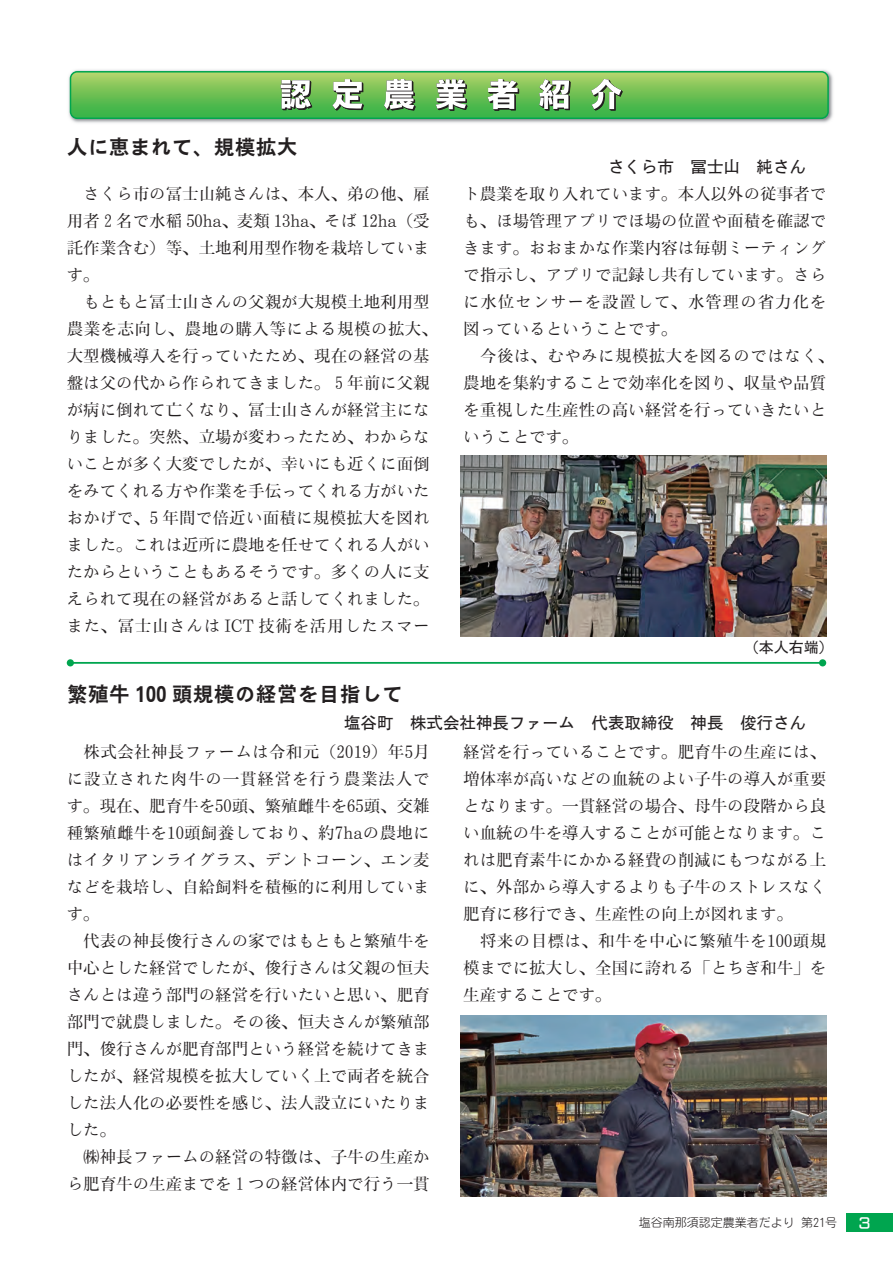
<style>
.page{position:relative;width:893px;height:1263px;background:#fff}
.page>*{position:absolute;margin:0;border:0;box-sizing:border-box;transform-origin:0 0}
.t1{font:21px "Motoya Gothic W5 90 msp RKSJ H";color:#231f20}
.t2{font:16.5px/27px "Motoya Mincho W3 90 msp RKSJ H";color:#231f20}
.t3{font:16.5px "Motoya Gothic W3 90 msp RKSJ H";color:#231f20}
.t4{font:15px "Motoya Gothic W3 90 msp RKSJ H";color:#231f20}
.t5{font:13.5px "Mn CA4 Mzn";color:#fff}
.t6{font:12px "Motoya Maru W2 90 msp RKSJ H";color:#231f20}
</style>
<div class="page">
<div style="left:846px;top:1214px;width:47px;height:18px;background:#00a54f"></div>
<img style="left:68px;top:70px;width:765px;height:53px">
<svg style="left:70px;top:71px;width:759px;height:48px;background:#75bf66"></svg>
<hr style="left:70px;top:662px;width:753px;height:2px;background:#00a54f">
<div style="left:67px;top:659px;width:7px;height:7px;background:#00a54f;border-radius:50%"></div>
<div style="left:819px;top:659px;width:7px;height:7px;background:#00a54f;border-radius:50%"></div>
<img style="left:461px;top:455px;width:365px;height:181px">
<img style="left:461px;top:1015px;width:365px;height:181px">
<p class="t1" style="left:67px;top:136px;width:232px">人に恵まれて、規模拡大</p>
<p class="t3" style="left:608px;top:159px;width:199px">さくら市　冨士山　純さん</p>
<p class="t2" style="left:67px;top:180px;width:373px">　さくら市の冨士山純さんは、本人、弟の他、雇用者２名で水稲 50ha、麦類 13ha、そば 12ha（受託作業含む）等、土地利用型作物を栽培しています。<br>　もともと冨士山さんの父親が大規模土地利用型農業を志向し、農地の購入等による規模の拡大、大型機械導入を行っていたため、現在の経営の基盤は父の代から作られてきました。５年前に父親が病に倒れて亡くなり、冨士山さんが経営主になりました。突然、立場が変わったため、わからないことが多く大変でしたが、幸いにも近くに面倒をみてくれる方や作業を手伝ってくれる方がいたおかげで、5 年間で倍近い面積に規模拡大を図れました。これは近所に農地を任せてくれる人がいたからということもあるそうです。多くの人に支えられて現在の経営があると話してくれました。また、冨士山さんは ICT 技術を活用したスマー</p>
<p class="t2" style="left:463px;top:180px;width:373px">ト農業を取り入れています。本人以外の従事者でも、ほ場管理アプリでほ場の位置や面積を確認できます。おおまかな作業内容は毎朝ミーティングで指示し、アプリで記録し共有しています。さらに水位センサーを設置して、水管理の省力化を図っているということです。<br>　今後は、むやみに規模拡大を図るのではなく、農地を集約することで効率化を図り、収量や品質を重視した生産性の高い経営を行っていきたいということです。</p>
<p class="t4" style="left:744px;top:640px;width:92px">（本人右端）</p>
<p class="t1" style="left:67px;top:683px;width:337px">繁殖牛 100 頭規模の経営を目指して</p>
<p class="t3" style="left:344px;top:714px;width:464px">塩谷町　株式会社神長ファーム　代表取締役　神長　俊行さん</p>
<p class="t2" style="left:67px;top:738px;width:365px">　株式会社神長ファームは令和元（2019）年5月に設立された肉牛の一貫経営を行う農業法人です。現在、肥育牛を50頭、繁殖雌牛を65頭、交雑種繁殖雌牛を10頭飼養しており、約7haの農地にはイタリアンライグラス、デントコーン、エン麦などを栽培し、自給飼料を積極的に利用しています。<br>　代表の神長俊行さんの家ではもともと繁殖牛を中心とした経営でしたが、俊行さんは父親の恒夫さんとは違う部門の経営を行いたいと思い、肥育部門で就農しました。その後、恒夫さんが繁殖部門、俊行さんが肥育部門という経営を続けてきましたが、経営規模を拡大していく上で両者を統合した法人化の必要性を感じ、法人設立にいたりました。<br>　㈱神長ファームの経営の特徴は、子牛の生産から肥育牛の生産までを１つの経営体内で行う一貫</p>
<p class="t2" style="left:463px;top:738px;width:365px">経営を行っていることです。肥育牛の生産には、増体率が高いなどの血統のよい子牛の導入が重要となります。一貫経営の場合、母牛の段階から良い血統の牛を導入することが可能となります。これは肥育素牛にかかる経費の削減にもつながる上に、外部から導入するよりも子牛のストレスなく肥育に移行でき、生産性の向上が図れます。<br>　将来の目標は、和牛を中心に繁殖牛を100頭規模までに拡大し、全国に誇れる「とちぎ和牛」を生産することです。</p>
<p class="t6" style="left:639px;top:1216px;width:200px">塩谷南那須認定農業者だより 第21号</p>
<p class="t5" style="left:858px;top:1216px;width:15px">3</p>
</div>
